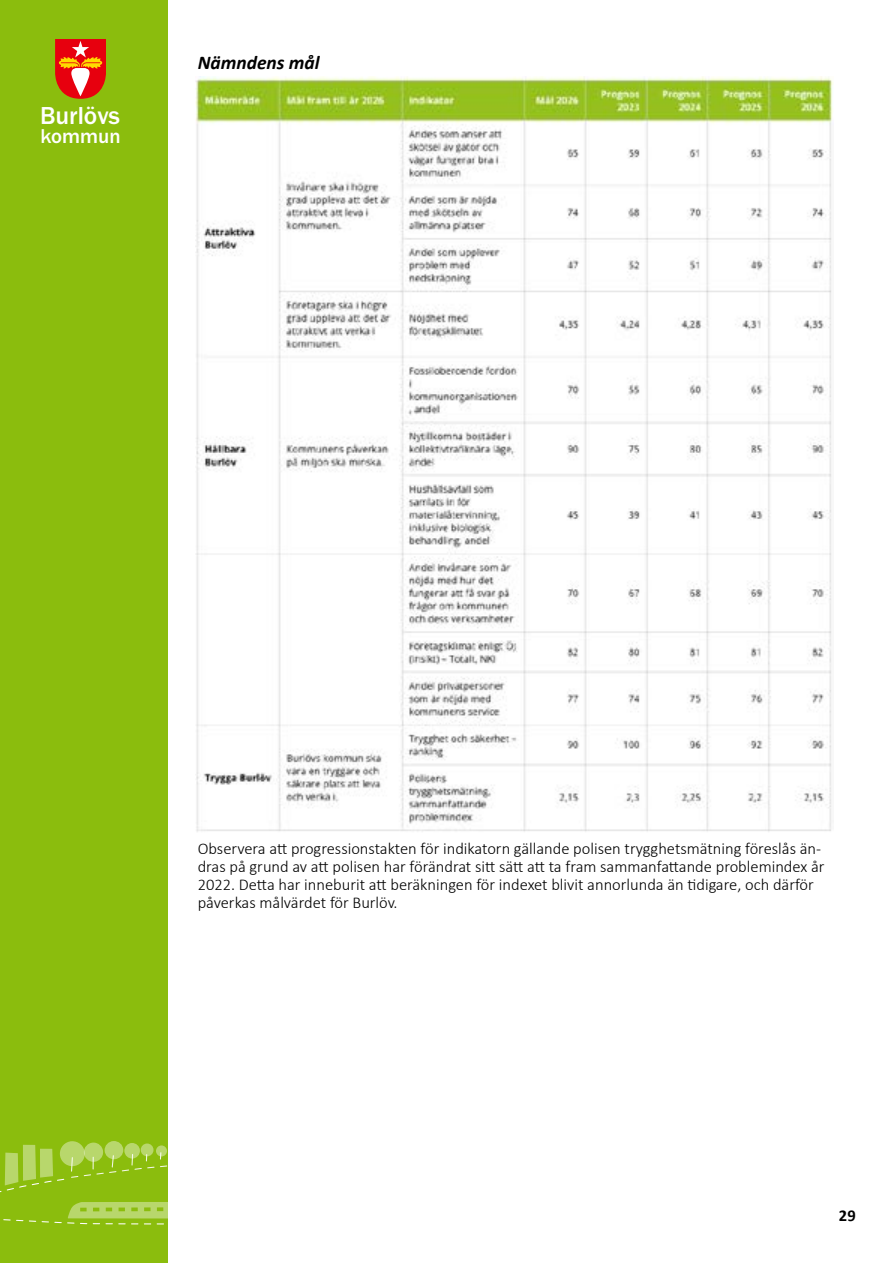
<style>
.page{position:relative;width:893px;height:1263px;background:#fff}
.page>*{position:absolute;margin:0;border:0;box-sizing:border-box;transform-origin:0 0}
.t1{font:500 25.35px "Franklin Gothic";color:#fff}
.t2{font:500 20.7px "Franklin Gothic";color:#fff}
.t3{font:italic 700 19.5px "Calibri";color:#000}
.t4{font:300 16.5px/18.1px "Calibri";color:#000}
.t5{font:700 16.5px "Calibri";color:#000}
</style>
<div class="page">
<div style="left:0;top:0;width:167px;height:1263px;background:#8bbd0d"></div>
<svg style="left:84px;top:1142px;width:19px;height:20px"></svg>
<svg style="left:60px;top:1141px;width:25px;height:25px"></svg>
<div style="left:105px;top:1141px;width:18px;height:18px;background:#b8d76c;border-radius:50%"></div>
<svg style="left:124px;top:1143px;width:16px;height:15px"></svg>
<svg style="left:141px;top:1143px;width:13px;height:13px"></svg>
<svg style="left:0;top:1145px;width:167px;height:80px"></svg>
<svg style="left:55px;top:39px;width:51px;height:60px;background:#e4482d"></svg>
<img style="left:195px;top:77px;width:638px;height:755px">
<h1 class="t1" style="left:40px;top:100px;width:82px">Burlövs</h1>
<p class="t2" style="left:41px;top:123px;width:82px">kommun</p>
<p class="t3" style="left:198px;top:50px;width:124px">Nämndens mål</p>
<p class="t4" style="left:198px;top:839px;width:628px">Observera att progressionstakten för indikatorn gällande polisen trygghetsmätning föreslås än&shy;dras på grund av att polisen har förändrat sitt sätt att ta fram sammanfattande problemindex år 2022. Detta har inneburit att beräkningen för indexet blivit annorlunda än tidigare, och därför påverkas målvärdet för Burlöv.</p>
<p class="t5" style="left:839px;top:1204px;width:18px">29</p>
</div>
